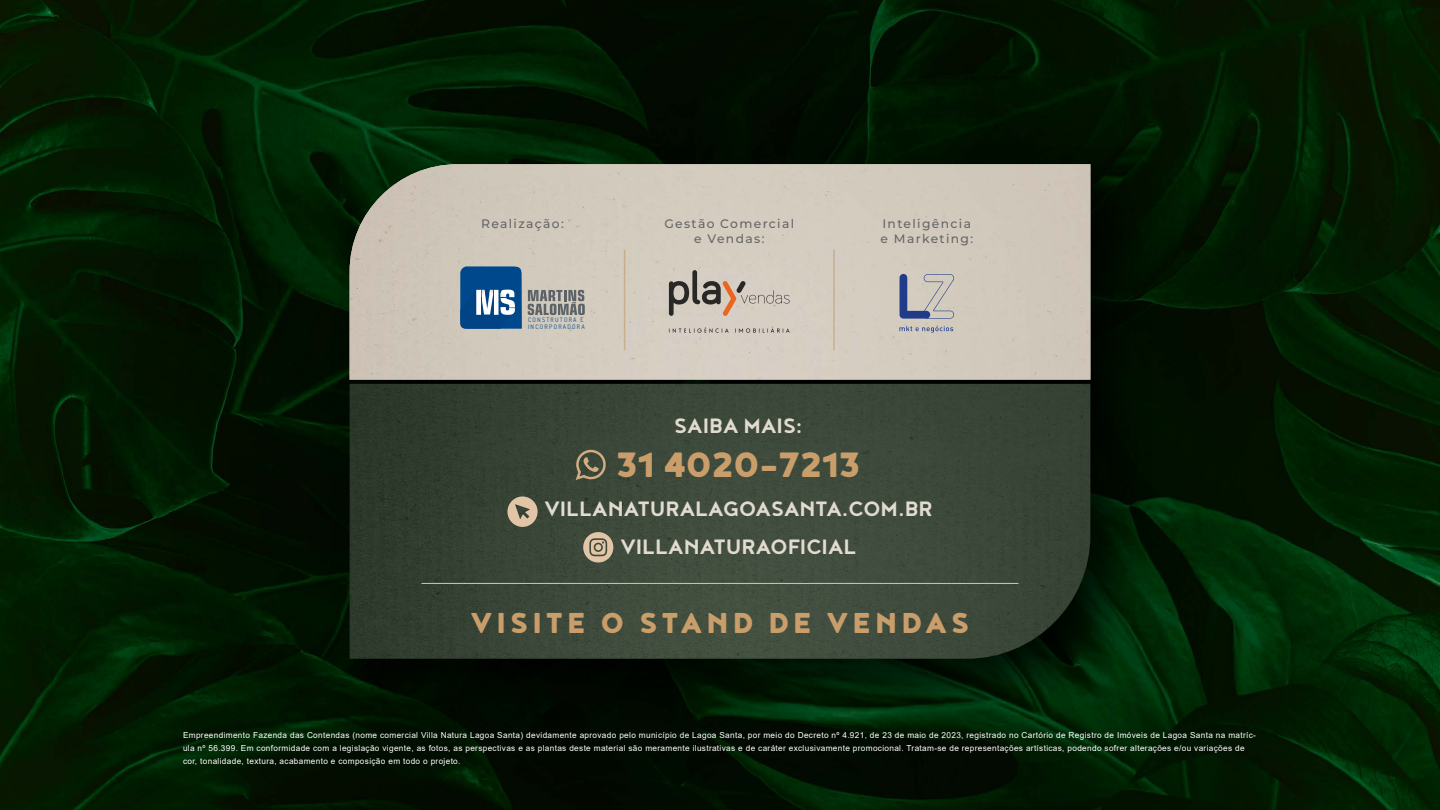
<style>
.page{position:relative;width:1440px;height:810px;background:#fff}
.page>*{position:absolute;margin:0;border:0;box-sizing:border-box;transform-origin:0 0}
.t1{font:900 43.05px "Noyh";color:#c99e6b}
.t2{font:900 35.33px "Noyh";letter-spacing:.12em;color:#c99e6b}
.t3{font:700 25.5px/38.2px "Noyh";color:#e1dbd0;text-align:center}
.t4{font:500 12.3px/14.8px "Montserrat";letter-spacing:.11em;color:#666}
.t5{font:8.25px/12.9px "Arial";letter-spacing:.04em;color:#fff}
.t6{font:6.23px/6.2px "Dosis";letter-spacing:.2em;color:#00488c}
</style>
<div class="page">
<img style="left:0;top:0;width:1440px;height:810px">
<div style="left:329px;top:143px;width:825px;height:579px;background:#000;opacity:.75"></div>
<div style="left:350px;top:164px;width:740px;height:216px;background:#d2cabd"></div>
<img style="left:350px;top:384px;width:740px;height:275px">
<svg style="left:899px;top:326px;width:54px;height:7px"></svg>
<svg style="left:900px;top:274px;width:54px;height:45px;background:#a6a7b0"></svg>
<svg style="left:669px;top:270px;width:121px;height:46px;background:#baaea3"></svg>
<svg style="left:669px;top:327px;width:60px;height:6px"></svg>
<svg style="left:735px;top:327px;width:55px;height:6px"></svg>
<hr style="left:833px;top:249px;width:2px;height:101px;background:#a86618">
<hr style="left:624px;top:249px;width:1px;height:101px;background:#a86618">
<svg style="left:528px;top:290px;width:57px;height:25px"></svg>
<svg style="left:460px;top:266px;width:62px;height:63px;background:#30689e"></svg>
<svg style="left:583px;top:532px;width:30px;height:31px"></svg>
<svg style="left:507px;top:496px;width:31px;height:31px"></svg>
<svg style="left:576px;top:450px;width:30px;height:30px"></svg>
<hr style="left:422px;top:583px;width:596px;height:1px;background:#e2c5a7">
<h3 class="t4" style="left:481px;top:216px;width:84px">Realização:</h3>
<p class="t6" style="left:528px;top:317px;width:58px">CONSTRUTORA E<br>INCORPORADORA</p>
<h3 class="t4" style="left:664px;top:216px;width:131px;text-align:center">Gestão Comercial e Vendas:</h3>
<h3 class="t4" style="left:880px;top:216px;width:94px">Inteligência e Marketing:</h3>
<h3 class="t3" style="left:674px;top:406px;width:130px">SAIBA MAIS:</h3>
<h1 class="t1" style="left:616px;top:439px;width:245px">31 4020-7213</h1>
<h3 class="t3" style="left:544px;top:489px;width:390px">VILLANATURALAGOASANTA.COM.BR<br>VILLANATURAOFICIAL</h3>
<h2 class="t2" style="left:471px;top:601px;width:500px">VISITE O STAND DE VENDAS</h2>
<p class="t5" style="left:183px;top:729px;width:1075px">Empreendimento Fazenda das Contendas (nome comercial Villa Natura Lagoa Santa) devidamente aprovado pelo município de Lagoa Santa, por meio do Decreto nº 4.921, de 23 de maio de 2023, registrado no Cartório de Registro de Imóveis de Lagoa Santa na matríc&shy;ula nº 56.399. Em conformidade com a legislação vigente, as fotos, as perspectivas e as plantas deste material são meramente ilustrativas e de caráter exclusivamente promocional. Tratam-se de representações artísticas, podendo sofrer alterações e/ou variações de cor, tonalidade, textura, acabamento e composição em todo o projeto.</p>
</div>
